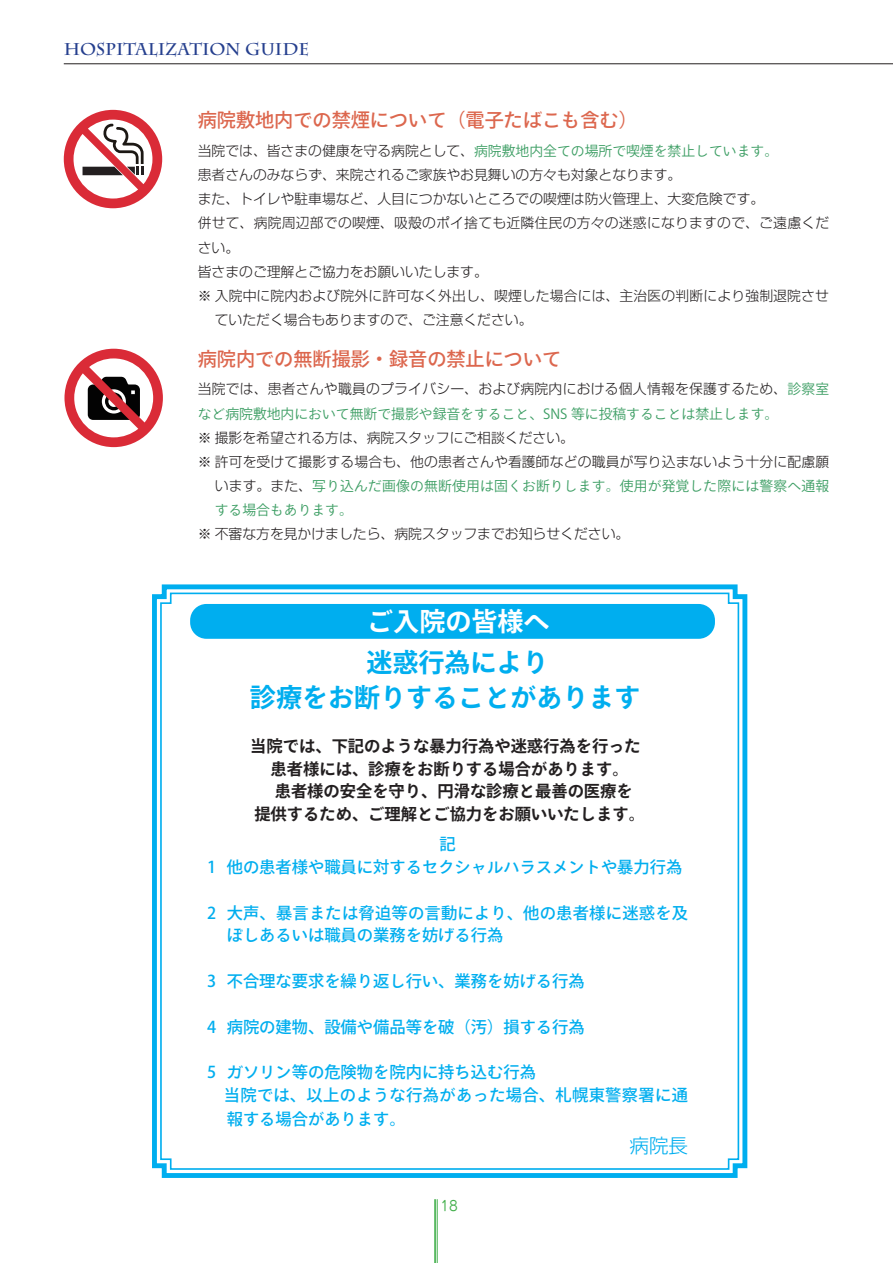
<style>
.page{position:relative;width:893px;height:1263px;background:#fff}
.page>*{position:absolute;margin:0;border:0;box-sizing:border-box;transform-origin:0 0}
.t1{font:700 26.1px/34.2px "Ryo Gothic Plus N";color:#00aeef}
.t2{font:700 26.1px "Ryo Gothic Plus N";color:#fff}
.t3{font:300 19.5px "Shin Go Pro";color:#00aeef}
.t4{font:500 19.2px "Ryo Gothic Plus N";color:#dc674e}
.t5{font:700 16.95px "Charlemagne Std";color:#253f8e}
.t6{font:500 16.2px/22.8px "Ryo Gothic Plus N";color:#00aeef;text-align:center}
.t7{font:700 16.2px/22.8px "Ryo Gothic Plus N";color:#231f20;text-align:center}
.t8{font:500 16.2px/22.8px "Ryo Gothic Plus N";letter-spacing:.02em;color:#00aeef}
.t9{font:300 13.8px/24.2px "Shin Go Pro";letter-spacing:.01em;color:#231f20}
.t10{font:13.8px/24.2px "Ryo Gothic Plus N";color:#3d9e64}
.t11{font:13.8px "Jun 201 Pro";color:#40ae49}
.s1{font-family:"Shin Go Pro";font-weight:300;color:#231f20}
.s2{font-family:"Ryo Gothic Plus N";font-weight:400;color:#3d9e64}
</style>
<div class="page">
<hr style="left:437px;top:1199px;width:1px;height:64px;background:#40ae49">
<hr style="left:434px;top:1199px;width:2px;height:64px;background:#40ae49">
<hr style="left:64px;top:64px;width:829px;height:1px;background:#231f20">
<svg style="left:64px;top:110px;width:98px;height:98px"></svg>
<svg style="left:64px;top:349px;width:99px;height:98px"></svg>
<svg style="left:152px;top:584px;width:596px;height:594px"></svg>
<svg style="left:159px;top:592px;width:581px;height:578px"></svg>
<div style="left:190px;top:604px;width:525px;height:35px;background:#00aeef;border-radius:16px"></div>
<p class="t5" style="left:64px;top:39px;width:247px">HOSPITALIZATION GUIDE</p>
<h3 class="t4" style="left:198px;top:108px;width:442px">病院敷地内での禁煙について（電子たばこも含む）</h3>
<p class="t10" style="left:198px;top:139px;width:582px"><span class="s1">当院では、皆さまの健康を守る病院として、</span>病院敷地内全ての場所で喫煙を禁止しています。</p>
<p class="t9" style="left:198px;top:161px;width:485px">患者さんのみならず、来院されるご家族やお見舞いの方々も対象となります。</p>
<p class="t9" style="left:198px;top:185px;width:568px">また、トイレや駐車場など、人目につかないところでの喫煙は防火管理上、大変危険です。</p>
<p class="t9" style="left:198px;top:209px;width:633px">併せて、病院周辺部での喫煙、吸殻のポイ捨ても近隣住民の方々の迷惑になりますので、ご遠慮くだ</p>
<p class="t9" style="left:198px;top:234px;width:43px">さい。</p>
<p class="t9" style="left:198px;top:258px;width:292px">皆さまのご理解とご協力をお願いいたします。</p>
<p class="t9" style="left:198px;top:282px;width:633px">※ 入院中に院内および院外に許可なく外出し、喫煙した場合には、主治医の判断により強制退院させ</p>
<p class="t9" style="left:215px;top:306px;width:319px">ていただく場合もありますので、ご注意ください。</p>
<h3 class="t4" style="left:198px;top:346px;width:365px">病院内での無断撮影・録音の禁止について</h3>
<p class="t9" style="left:198px;top:375px;width:633px">当院では、患者さんや職員のプライバシー、および病院内における個人情報を保護するため、<span class="s2">診察室</span></p>
<p class="t10" style="left:198px;top:402px;width:582px">など病院敷地内において無断で撮影や録音をすること、SNS 等に投稿することは禁止します。</p>
<p class="t9" style="left:198px;top:424px;width:633px">※ 撮影を希望される方は、病院スタッフにご相談ください。<br>※ 許可を受けて撮影する場合も、他の患者さんや看護師などの職員が写り込まないよう十分に配慮願</p>
<p class="t10" style="left:215px;top:474px;width:616px"><span class="s1">います。また、</span>写り込んだ画像の無断使用は固くお断りします。使用が発覚した際には警察へ通報する場合もあります。</p>
<p class="t9" style="left:198px;top:520px;width:433px">※ 不審な方を見かけましたら、病院スタッフまでお知らせください。</p>
<h1 class="t2" style="left:367px;top:605px;width:184px">ご入院の皆様へ</h1>
<h1 class="t1" style="left:250px;top:647px;width:392px;text-indent:116px">迷惑行為により<br>診療をお断りすることがあります</h1>
<p class="t7" style="left:250px;top:735px;width:396px">当院では、下記のような暴力行為や迷惑行為を行った患者様には、診療をお断りする場合があります。<br>　患者様の安全を守り、円滑な診療と最善の医療を<br>提供するため、ご理解とご協力をお願いいたします。</p>
<p class="t6" style="left:207px;top:834px;width:477px">記<br>1 他の患者様や職員に対するセクシャルハラスメントや暴力行為</p>
<p class="t6" style="left:227px;top:902px;width:463px;text-align:left;text-indent:-20px">2 大声、暴言または脅迫等の言動により、他の患者様に迷惑を及ぼしあるいは職員の業務を妨げる行為</p>
<p class="t6" style="left:207px;top:970px;width:379px">3 不合理な要求を繰り返し行い、業務を妨げる行為</p>
<p class="t6" style="left:207px;top:1016px;width:379px">4 病院の建物、設備や備品等を破（汚）損する行為</p>
<p class="t8" style="left:207px;top:1061px;width:482px">5 ガソリン等の危険物を院内に持ち込む行為<br>　当院では、以上のような行為があった場合、札幌東警察署に通</p>
<p class="t6" style="left:227px;top:1109px;width:181px">報する場合があります。</p>
<h2 class="t3" style="left:630px;top:1129px;width:60px">病院長</h2>
<p class="t11" style="left:441px;top:1195px;width:19px">18</p>
</div>
